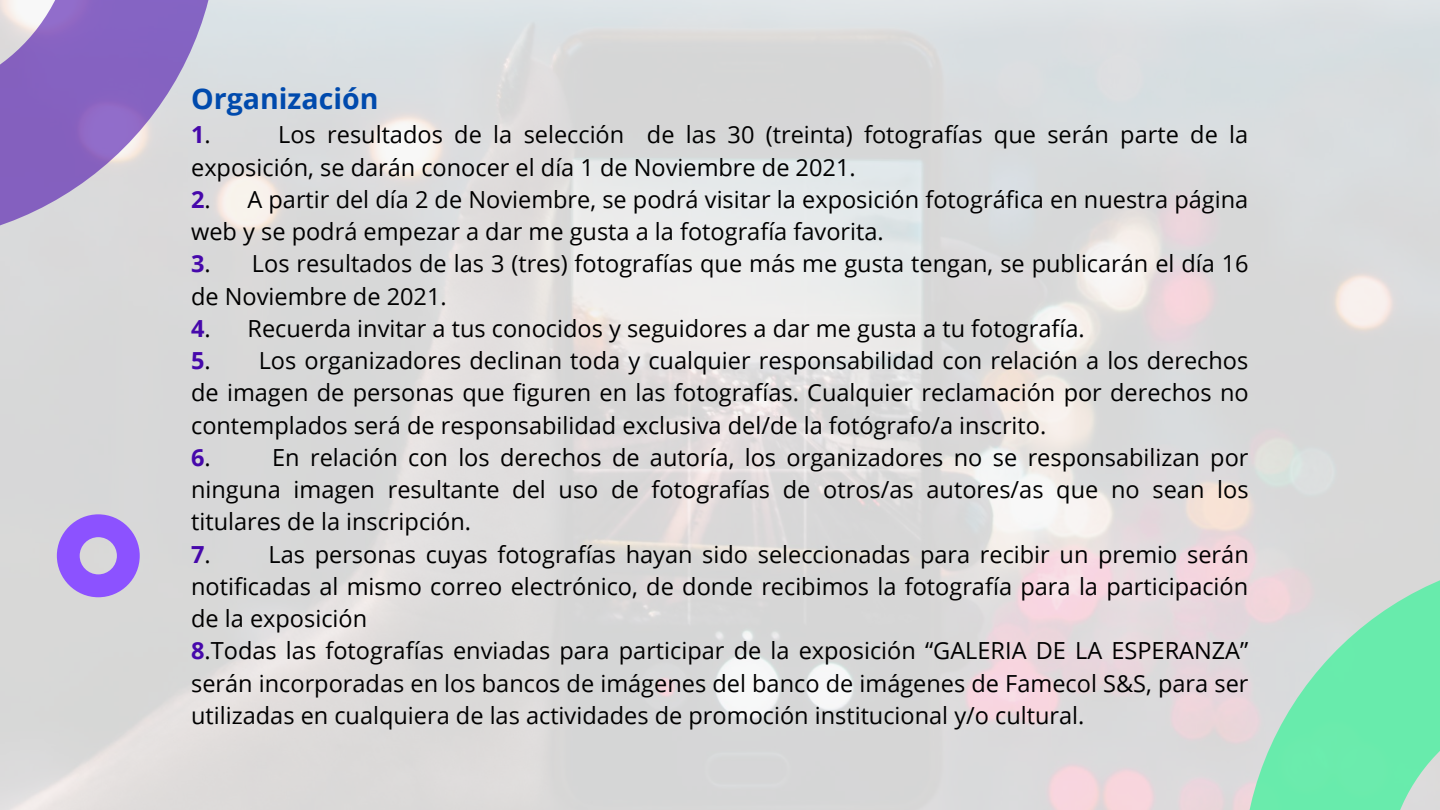
<style>
.page{position:relative;width:1440px;height:810px;background:#fff}
.page>*{position:absolute;margin:0;border:0;box-sizing:border-box;transform-origin:0 0}
.t1{font:700 28.5px "Open Sans";color:#004aad}
.t2{font:23.5px/32.2px "Open Sans";color:#000}
.t3{font:700 23.5px "Open Sans";color:#4608ab}
.s1{font-weight:400;color:#000}
.s2{font-weight:700;color:#4608ab}
</style>
<div class="page">
<svg style="left:1219px;top:556px;width:221px;height:254px;background:#a4e1c3"></svg>
<svg style="left:0;top:0;width:219px;height:243px;background:#ac99cd"></svg>
<svg style="left:57px;top:514px;width:83px;height:83px;background:#a884f0"></svg>
<p class="t1" style="left:191px;top:78px;width:189px">Organización</p>
<p class="t3" style="left:191px;top:118px;width:21px">1<span class="s1">.</span></p>
<p class="t2" style="left:191px;top:118px;width:1059px;text-indent:87px">Los resultados de la selección de las 30 (treinta) fotografías que serán parte de la exposición, se darán conocer el día 1 de Noviembre de 2021.</p>
<p class="t2" style="left:191px;top:183px;width:1059px"><span class="s2">2</span>. A partir del día 2 de Noviembre, se podrá visitar la exposición fotográfica en nuestra página web y se podrá empezar a dar me gusta a la fotografía favorita.</p>
<p class="t2" style="left:191px;top:247px;width:1059px"><span class="s2">3</span>. Los resultados de las 3 (tres) fotografías que más me gusta tengan, se publicarán el día 16 de Noviembre de 2021.</p>
<p class="t2" style="left:191px;top:312px;width:895px"><span class="s2">4</span>. Recuerda invitar a tus conocidos y seguidores a dar me gusta a tu fotografía.</p>
<p class="t2" style="left:191px;top:344px;width:1059px"><span class="s2">5</span>. Los organizadores declinan toda y cualquier responsabilidad con relación a los derechos de imagen de personas que figuren en las fotografías. Cualquier reclamación por derechos no contemplados será de responsabilidad exclusiva del/de la fotógrafo/a inscrito.<br><span class="s2">6</span>.</p>
<p class="t2" style="left:191px;top:441px;width:1059px;text-indent:81px">En relación con los derechos de autoría, los organizadores no se responsabilizan por ninguna imagen resultante del uso de fotografías de otros/as autores/as que no sean los titulares de la inscripción.<br><span class="s2">7</span>.</p>
<p class="t2" style="left:191px;top:537px;width:1059px;text-indent:77px">Las personas cuyas fotografías hayan sido seleccionadas para recibir un premio serán notificadas al mismo correo electrónico, de donde recibimos la fotografía para la participación de la exposición<br><span class="s2">8</span>.Todas las fotografías enviadas para participar de la exposición “GALERIA DE LA ESPERANZA” serán incorporadas en los bancos de imágenes del banco de imágenes de Famecol S&amp;S, para ser utilizadas en cualquiera de las actividades de promoción institucional y/o cultural.</p>
</div>
